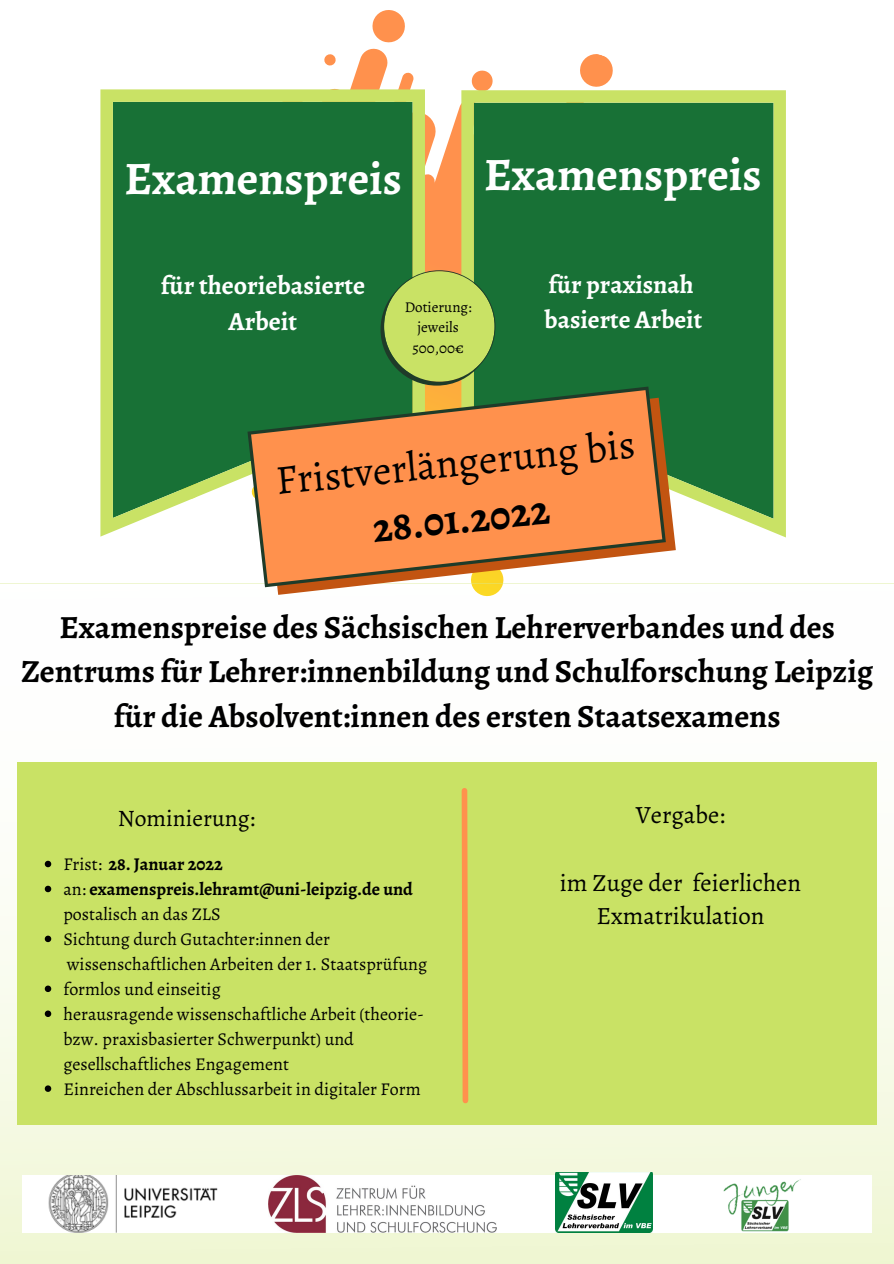
<style>
.page{position:relative;width:894px;height:1264px;background:#fff}
.page>*{position:absolute;margin:0;border:0;box-sizing:border-box;transform-origin:0 0}
.t1{font:700 46.5px "Alegreya";color:#fff}
.t2{font:41.1px "Alegreya";color:#000}
.t3{font:700 41.1px "Alegreya";color:#000}
.t4{font:700 32.4px/44.7px "Alegreya";color:#000;text-align:center}
.t5{font:700 25.95px/36.3px "Alegreya";color:#fff;text-align:center}
.t6{font:700 25.5px "Alegreya";color:#fff}
.t7{font:24.9px/33.8px "Alegreya";color:#000;text-align:center}
.t8{font:23.55px "Alegreya";color:#000}
.t9{font:18px/24.9px "Alegreya";color:#000}
.t10{font:700 18px/24.9px "Alegreya";color:#000}
.t11{font:15px/20.9px "Alegreya";color:#000;text-align:center}
.s1{font-weight:400}
</style>
<div class="page">
<svg style="left:324px;top:10px;width:352px;height:541px"></svg>
<svg style="left:461px;top:90px;width:324px;height:447px;fill:#187136"></svg>
<div style="left:0;top:583px;width:893px;height:680px;background:linear-gradient(to bottom,#fff,#f0f7d4)"></div>
<div style="left:22px;top:1175px;width:849px;height:57px;background:#fff"></div>
<img style="left:48px;top:1175px;width:170px;height:57px">
<img style="left:555px;top:1172px;width:97px;height:59px">
<img style="left:723px;top:1179px;width:78px;height:53px">
<img style="left:268px;top:1175px;width:228px;height:57px">
<div style="left:17px;top:762px;width:859px;height:363px;background:#c9e265"></div>
<svg style="left:100px;top:89px;width:325px;height:447px;fill:#187136"></svg>
<svg style="left:45px;top:860px;width:6px;height:7px"></svg>
<svg style="left:45px;top:885px;width:6px;height:7px"></svg>
<svg style="left:45px;top:935px;width:6px;height:7px"></svg>
<svg style="left:45px;top:985px;width:6px;height:7px"></svg>
<svg style="left:45px;top:1010px;width:6px;height:7px"></svg>
<svg style="left:45px;top:1085px;width:6px;height:6px"></svg>
<svg style="left:461px;top:788px;width:8px;height:316px"></svg>
<svg style="left:380px;top:270px;width:115px;height:116px"></svg>
<svg style="left:261px;top:398px;width:414px;height:197px"></svg>
<svg style="left:247px;top:386px;width:418px;height:201px;fill:#ff914d"></svg>
<p class="t1" style="left:124px;top:146px;width:279px">Examenspreis</p>
<p class="t1" style="left:484px;top:142px;width:279px">Examenspreis</p>
<p class="t5" style="left:161px;top:267px;width:206px">für theoriebasierte<br>Arbeit</p>
<p class="t11" style="left:404px;top:296px;width:68px">Dotierung:</p>
<p class="t11" style="left:412px;top:317px;width:53px">jeweils<br>500,00€</p>
<p class="t6" style="left:548px;top:267px;width:147px">für praxisnah</p>
<p class="t6" style="left:544px;top:302px;width:159px">basierte Arbeit</p>
<p class="t2" style="left:273px;top:453px;width:362px;rotate:-6deg">Fristverlängerung bis</p>
<p class="t3" style="left:369px;top:500px;width:179px;rotate:-6deg">28.01.2022</p>
<p class="t4" style="left:21px;top:604px;width:853px">Examenspreise des Sächsischen Lehrerverbandes und des<br>Zentrums für Lehrer:innenbildung und Schulforschung Leipzig für die Absolvent:innen des ersten Staatsexamens</p>
<p class="t8" style="left:118px;top:801px;width:139px">Nominierung:</p>
<p class="t7" style="left:635px;top:797px;width:91px">Vergabe:</p>
<p class="t10" style="left:63px;top:851px;width:161px"><span class="s1">Frist:</span> 28. Januar 2022</p>
<p class="t10" style="left:63px;top:876px;width:351px"><span class="s1">an:</span> examenspreis.lehramt@uni-leipzig.de und <span class="s1">postalisch an das ZLS</span></p>
<p class="t9" style="left:63px;top:926px;width:365px">Sichtung durch Gutachter:innen der wissenschaftlichen Arbeiten der 1. Staatsprüfung</p>
<p class="t9" style="left:63px;top:976px;width:159px">formlos und einseitig</p>
<p class="t9" style="left:63px;top:1001px;width:362px">herausragende wissenschaftliche Arbeit (theorie&shy;bzw. praxisbasierter Schwerpunkt) und gesellschaftliches Engagement</p>
<p class="t9" style="left:63px;top:1076px;width:359px">Einreichen der Abschlussarbeit in digitaler Form</p>
<p class="t7" style="left:560px;top:865px;width:242px">im Zuge der feierlichen<br>Exmatrikulation</p>
</div>
